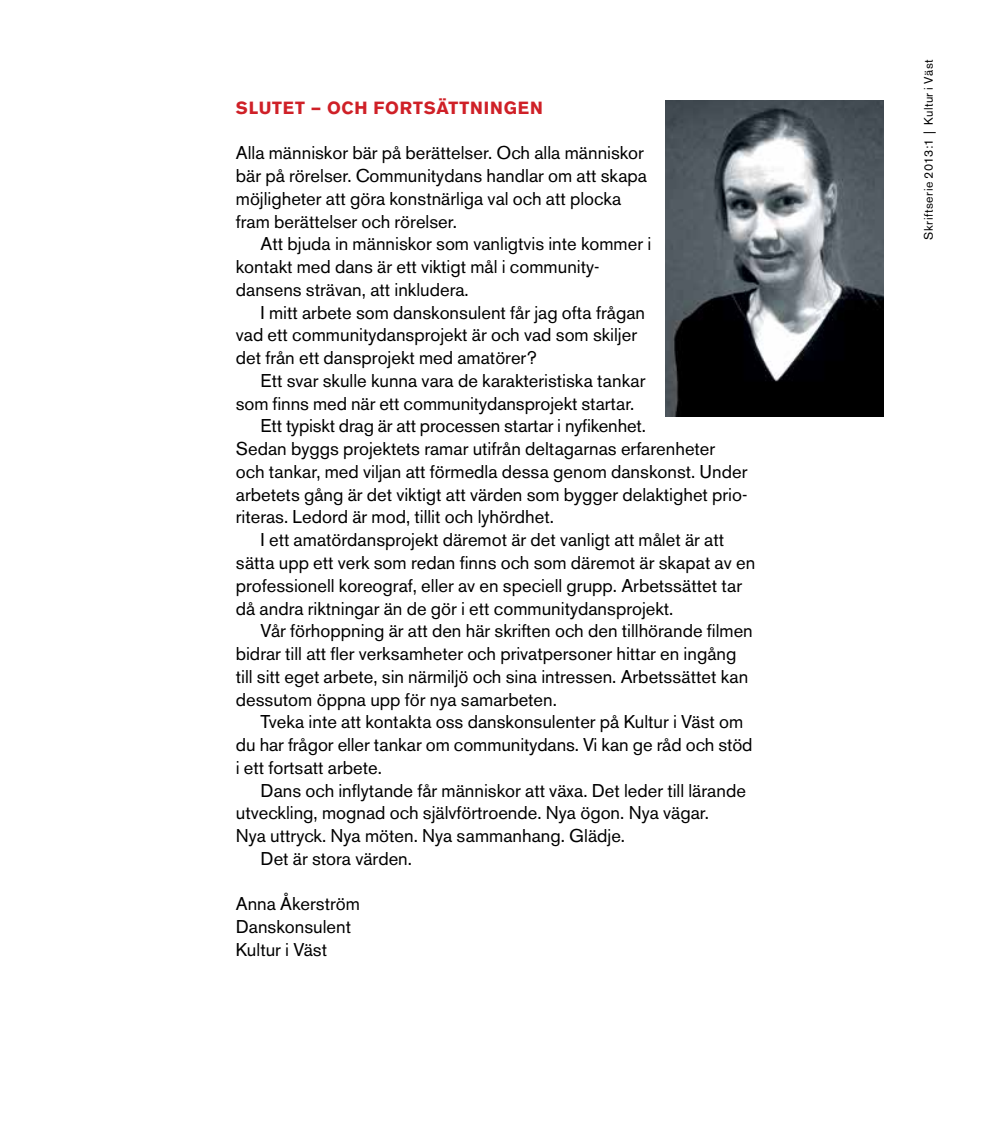
<style>
.page{position:relative;width:993px;height:1122px;background:#fff}
.page>*{position:absolute;margin:0;border:0;box-sizing:border-box;transform-origin:0 0}
.t1{font:18.38px/22.8px "Akzidenz Grotesk BE";color:#000}
.t2{font:700 17.5px "Akzidenz Grotesk BE";letter-spacing:.045em;color:#cf2027}
.t3{font:12.25px "Akzidenz Grotesk BE";letter-spacing:.04em;color:#000}
</style>
<div class="page">
<img style="left:665px;top:100px;width:218px;height:316px">
<p class="t2" style="left:236px;top:97px;width:308px">SLUTET — OCH FORTSÄTTNINGEN</p>
<p class="t1" style="left:236px;top:141px;width:412px">Alla människor bär på berättelser. Och alla människor bär på rörelser. Communitydans handlar om att skapa möjligheter att göra konstnärliga val och att plocka fram berättelser och rörelser.</p>
<p class="t1" style="left:236px;top:232px;width:416px;text-indent:25px">Att bjuda in människor som vanligtvis inte kommer i kontakt med dans är ett viktigt mål i community&shy;dansens strävan, att inkludera.</p>
<p class="t1" style="left:236px;top:301px;width:410px;text-indent:25px">I mitt arbete som danskonsulent får jag ofta frågan vad ett communitydansprojekt är och vad som skiljer det från ett dansprojekt med amatörer?</p>
<p class="t1" style="left:260px;top:369px;width:386px">Ett svar skulle kunna vara de karakteristiska tankar</p>
<p class="t1" style="left:236px;top:392px;width:400px">som finns med när ett communitydansprojekt startar.</p>
<p class="t1" style="left:260px;top:414px;width:386px">Ett typiskt drag är att processen startar i nyfikenhet.</p>
<p class="t1" style="left:236px;top:437px;width:481px">Sedan byggs projektets ramar utifrån deltagarnas erfarenheter</p>
<p class="t1" style="left:236px;top:460px;width:513px">och tankar, med viljan att förmedla dessa genom danskonst. Under</p>
<p class="t1" style="left:236px;top:483px;width:513px">arbetets gång är det viktigt att värden som bygger delaktighet prio-</p>
<p class="t1" style="left:236px;top:505px;width:319px">riteras. Ledord är mod, tillit och lyhördhet.</p>
<p class="t1" style="left:260px;top:528px;width:465px">I ett amatördansprojekt däremot är det vanligt att målet är att</p>
<p class="t1" style="left:236px;top:551px;width:520px">sätta upp ett verk som redan finns och som däremot är skapat av en</p>
<p class="t1" style="left:236px;top:574px;width:507px">professionell koreograf, eller av en speciell grupp. Arbetssättet tar</p>
<p class="t1" style="left:236px;top:596px;width:439px">då andra riktningar än de gör i ett communitydansprojekt.</p>
<p class="t1" style="left:260px;top:619px;width:493px">Vår förhoppning är att den här skriften och den tillhörande filmen</p>
<p class="t1" style="left:236px;top:642px;width:502px">bidrar till att fler verksamheter och privatpersoner hittar en ingång</p>
<p class="t1" style="left:236px;top:665px;width:514px">till sitt eget arbete, sin närmiljö och sina intressen. Arbetssättet kan</p>
<p class="t1" style="left:236px;top:687px;width:322px">dessutom öppna upp för nya samarbeten.</p>
<p class="t1" style="left:260px;top:710px;width:484px">Tveka inte att kontakta oss danskonsulenter på Kultur i Väst om</p>
<p class="t1" style="left:236px;top:733px;width:518px">du har frågor eller tankar om communitydans. Vi kan ge råd och stöd</p>
<p class="t1" style="left:236px;top:756px;width:147px">i ett fortsatt arbete.</p>
<p class="t1" style="left:260px;top:778px;width:486px">Dans och inflytande får människor att växa. Det leder till lärande</p>
<p class="t1" style="left:236px;top:801px;width:474px">utveckling, mognad och självförtroende. Nya ögon. Nya vägar.</p>
<p class="t1" style="left:236px;top:824px;width:391px">Nya uttryck. Nya möten. Nya sammanhang. Glädje.</p>
<p class="t1" style="left:260px;top:847px;width:153px">Det är stora värden.</p>
<p class="t1" style="left:236px;top:892px;width:126px">Anna Åkerström<br>Danskonsulent<br>Kultur i Väst</p>
<p class="t3" style="left:920px;top:239px;width:181px;rotate:-90deg">Skriftserie 2013:1 | Kultur i Väst</p>
</div>
